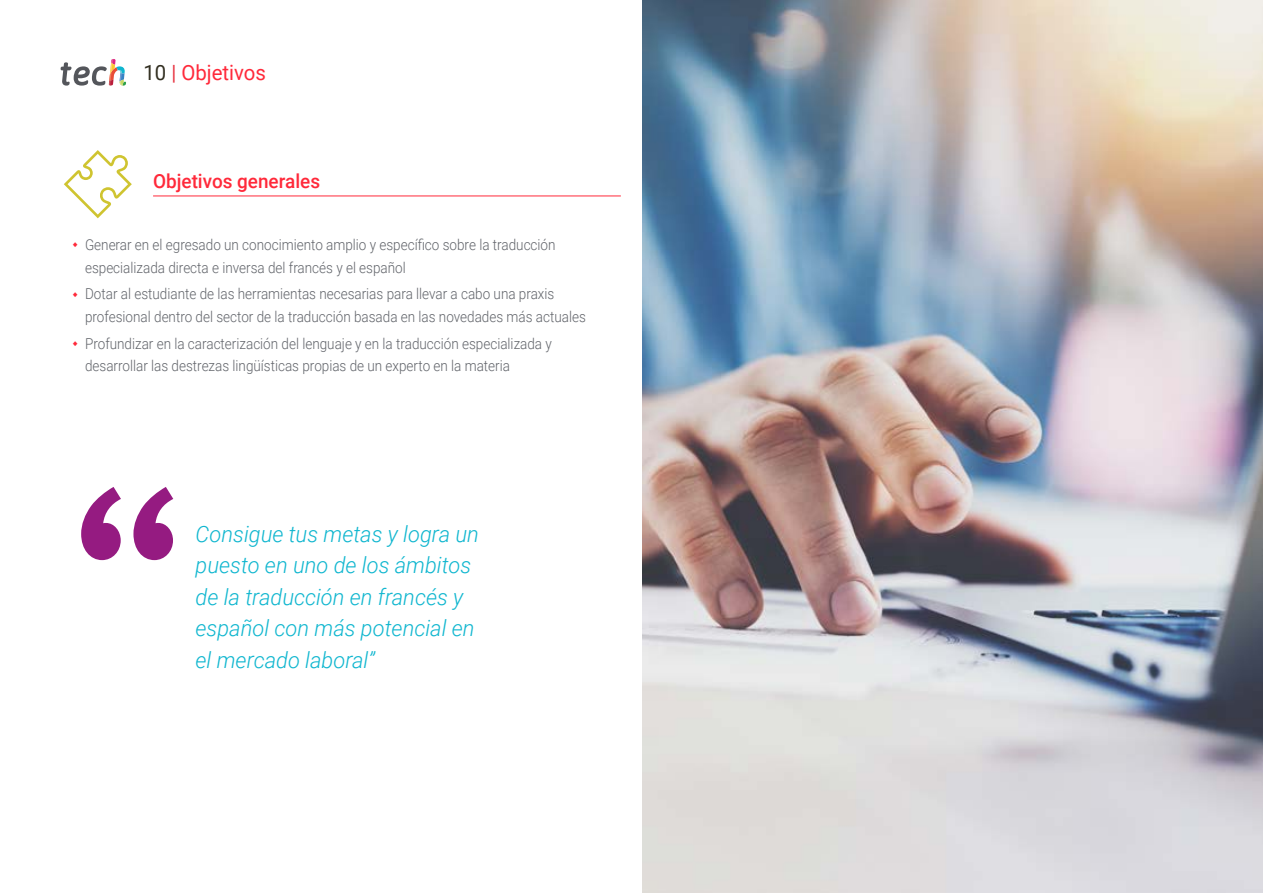
<style>
.page{position:relative;width:1263px;height:893px;background:#fff}
.page>*{position:absolute;margin:0;border:0;box-sizing:border-box;transform-origin:0 0}
.t1{font:italic 300 22.5px/31.5px "Roboto";color:#0fb6cf}
.t2{font:21px "Roboto";color:#ff293a}
.t3{font:500 19.5px "Roboto";color:#ff293a}
.t4{font:300 15px/22.5px "Roboto";color:#61646a;scale:.9 1}
.s1{color:#312e20}
.s2{color:#e73441}
</style>
<div class="page">
<svg style="left:61px;top:59px;width:65px;height:27px"></svg>
<hr style="left:153px;top:196px;width:468px;height:1px;background:#ff293a">
<svg style="left:64px;top:150px;width:68px;height:68px"></svg>
<img style="left:642px;top:0;width:621px;height:893px">
<svg style="left:81px;top:487px;width:92px;height:73px"></svg>
<h2 class="t2" style="left:144px;top:57px;width:124px"><span class="s1">10</span> <span class="s2">|</span> Objetivos</h2>
<h3 class="t3" style="left:153px;top:167px;width:169px">Objetivos generales</h3>
<p class="t4" style="left:85px;top:233px;width:524px">Generar en el egresado un conocimiento amplio y específico sobre la traducción especializada directa e inversa del francés y el español</p>
<p class="t4" style="left:85px;top:282px;width:558px">Dotar al estudiante de las herramientas necesarias para llevar a cabo una praxis profesional dentro del sector de la traducción basada en las novedades más actuales</p>
<p class="t4" style="left:85px;top:332px;width:520px">Profundizar en la caracterización del lenguaje y en la traducción especializada y desarrollar las destrezas lingüísticas propias de un experto en la materia</p>
<h1 class="t1" style="left:196px;top:517px;width:285px">Consigue tus metas y logra un puesto en uno de los ámbitos de la traducción en francés y español con más potencial en el mercado laboral”</h1>
</div>
